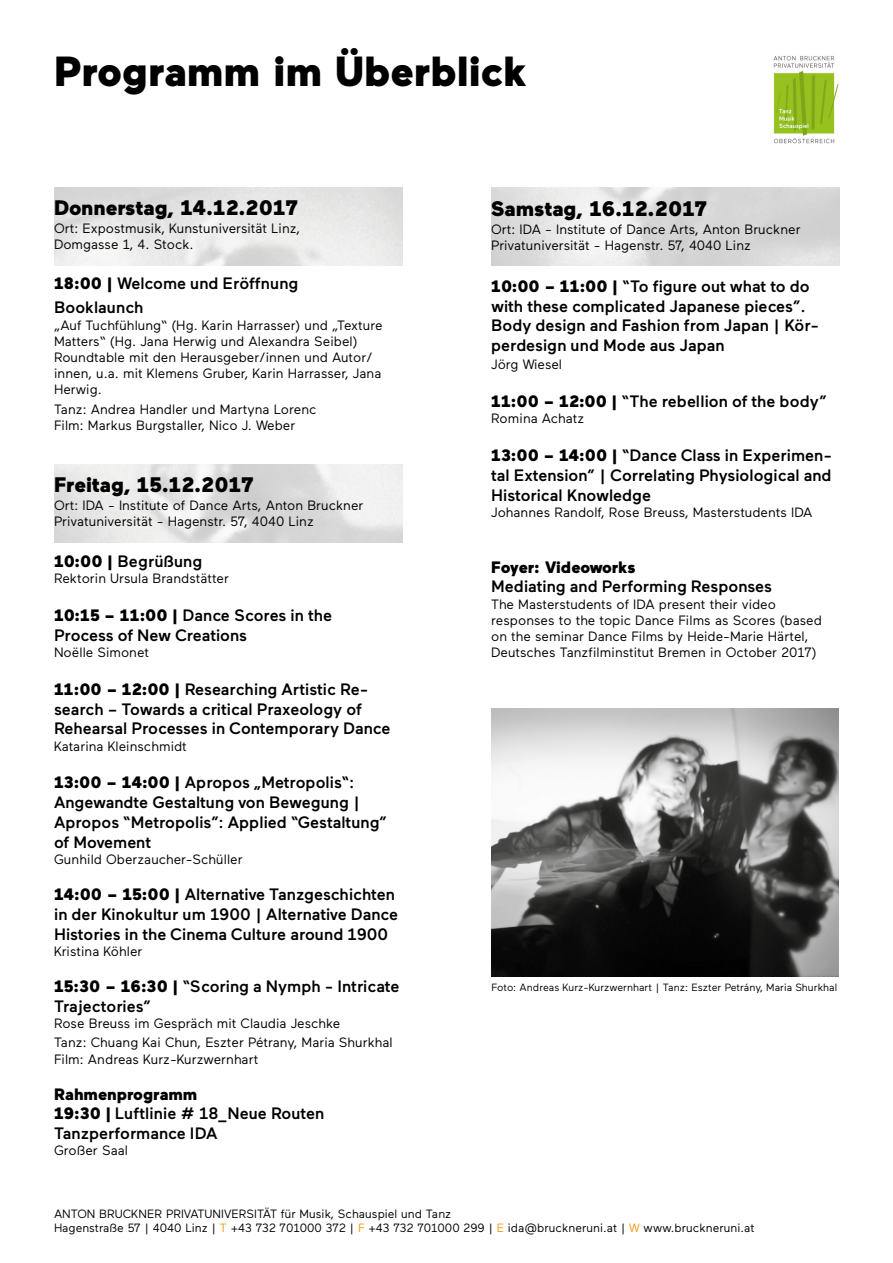
<style>
.page{position:relative;width:893px;height:1263px;background:#fff}
.page>*{position:absolute;margin:0;border:0;box-sizing:border-box;transform-origin:0 0}
.t1{font:900 42px "Maax";color:#000}
.t2{font:900 21px "Maax";color:#000}
.t3{font:500 16.5px/19.8px "Maax";color:#000}
.t4{font:900 16.5px "Maax";color:#000}
.t5{font:13.5px/16.2px "Maax";color:#000}
.t6{font:12px/14.4px "Maax";color:#000}
.t7{font:10.5px "Maax";color:#000}
.s1{font-weight:900}
.s2{color:#f29b14}
</style>
<div class="page">
<img style="left:492px;top:708px;width:347px;height:269px">
<img style="left:773px;top:55px;width:66px;height:89px">
<h1 class="t1" style="left:54px;top:47px;width:474px">Programm im Überblick</h1>
<h2 class="t2" style="left:54px;top:196px;width:245px">Donnerstag, 14.12.2017</h2>
<p class="t5" style="left:54px;top:220px;width:248px">Ort: Expostmusik, Kunstuniversität Linz,<br>Domgasse 1, 4. Stock.</p>
<p class="t3" style="left:54px;top:272px;width:246px;line-height:24px"><span class="s1">18:00 |</span> Welcome und Eröffnung<br>Booklaunch</p>
<p class="t5" style="left:54px;top:317px;width:330px">„Auf Tuchfühlung“ (Hg. Karin Harrasser) und „Texture Matters“ (Hg. Jana Herwig und Alexandra Seibel)<br>Roundtable mit den Herausgeber/innen und Autor/ innen, u.a. mit Klemens Gruber, Karin Harrasser, Jana Herwig.</p>
<p class="t5" style="left:54px;top:401px;width:264px">Tanz: Andrea Handler und Martyna Lorenc<br>Film: Markus Burgstaller, Nico J. Weber</p>
<h2 class="t2" style="left:54px;top:473px;width:201px">Freitag, 15.12.2017</h2>
<p class="t5" style="left:54px;top:497px;width:311px">Ort: IDA - Institute of Dance Arts, Anton Bruckner<br>Privatuniversität - Hagenstr. 57, 4040 Linz</p>
<p class="t3" style="left:54px;top:551px;width:150px"><span class="s1">10:00 |</span> Begrüßung</p>
<p class="t5" style="left:54px;top:571px;width:176px">Rektorin Ursula Brandstätter</p>
<p class="t3" style="left:54px;top:605px;width:280px"><span class="s1">10:15 – 11:00 |</span> Dance Scores in the<br>Process of New Creations</p>
<p class="t5" style="left:54px;top:644px;width:97px">Noëlle Simonet</p>
<p class="t3" style="left:54px;top:679px;width:338px"><span class="s1">11:00 – 12:00 |</span> Researching Artistic Re&shy;search – Towards a critical Praxeology of<br>Rehearsal Processes in Contemporary Dance</p>
<p class="t5" style="left:54px;top:738px;width:134px">Katarina Kleinschmidt</p>
<p class="t3" style="left:54px;top:773px;width:335px"><span class="s1">13:00 – 14:00 |</span> Apropos „Metropolis“:<br>Angewandte Gestaltung von Bewegung | Apropos “Metropolis”: Applied “Gestaltung” of Movement</p>
<p class="t5" style="left:54px;top:851px;width:190px">Gunhild Oberzaucher-Schüller</p>
<p class="t3" style="left:54px;top:884px;width:346px"><span class="s1">14:00 – 15:00 |</span> Alternative Tanzgeschichten in der Kinokultur um 1900 | Alternative Dance<br>Histories in the Cinema Culture around 1900</p>
<p class="t5" style="left:54px;top:943px;width:90px">Kristina Köhler</p>
<p class="t3" style="left:54px;top:976px;width:347px"><span class="s1">15:30 – 16:30 |</span> “Scoring a Nymph - Intricate<br>Trajectories”</p>
<p class="t5" style="left:54px;top:1014px;width:340px;line-height:19.5px">Rose Breuss im Gespräch mit Claudia Jeschke<br>Tanz: Chuang Kai Chun, Eszter Pétrany, Maria Shurkhal</p>
<p class="t5" style="left:54px;top:1051px;width:206px">Film: Andreas Kurz-Kurzwernhart</p>
<p class="t3" style="left:54px;top:1084px;width:272px"><span class="s1">Rahmenprogramm<br>19:30 |</span> Luftlinie # 18_Neue Routen<br>Tanzperformance IDA</p>
<p class="t5" style="left:54px;top:1143px;width:76px">Großer Saal</p>
<h2 class="t2" style="left:491px;top:196px;width:217px">Samstag, 16.12.2017</h2>
<p class="t5" style="left:491px;top:221px;width:311px">Ort: IDA - Institute of Dance Arts, Anton Bruckner<br>Privatuniversität - Hagenstr. 57, 4040 Linz</p>
<p class="t3" style="left:491px;top:276px;width:329px"><span class="s1">10:00 – 11:00 |</span> “To figure out what to do with these complicated Japanese pieces”.<br>Body design and Fashion from Japan | Kör&shy;perdesign und Mode aus Japan</p>
<p class="t5" style="left:491px;top:357px;width:72px">Jörg Wiesel</p>
<p class="t3" style="left:491px;top:391px;width:337px"><span class="s1">11:00 – 12:00 |</span> “The rebellion of the body”</p>
<p class="t5" style="left:491px;top:411px;width:95px">Romina Achatz</p>
<p class="t3" style="left:491px;top:445px;width:342px;text-align:justify"><span class="s1">13:00 – 14:00 |</span> “Dance Class in Experimen&shy;tal Extension” | Correlating Physiological and Historical Knowledge</p>
<p class="t5" style="left:491px;top:504px;width:323px">Johannes Randolf, Rose Breuss, Masterstudents IDA</p>
<p class="t4" style="left:491px;top:558px;width:146px">Foyer: Videoworks</p>
<p class="t3" style="left:491px;top:577px;width:282px">Mediating and Performing Responses</p>
<p class="t5" style="left:491px;top:596px;width:332px">The Masterstudents of IDA present their video responses to the topic Dance Films as Scores (based on the seminar Dance Films by Heide-Marie Härtel, Deutsches Tanzfilminstitut Bremen in October 2017)</p>
<p class="t7" style="left:492px;top:982px;width:347px">Foto: Andreas Kurz-Kurzwernhart | Tanz: Eszter Petrány, Maria Shurkhal</p>
<p class="t6" style="left:54px;top:1207px;width:702px">ANTON BRUCKNER PRIVATUNIVERSITÄT für Musik, Schauspiel und Tanz<br>Hagenstraße 57 | 4040 Linz | <span class="s2">T</span> +43 732 701000 372 | <span class="s2">F</span> +43 732 701000 299 | <span class="s2">E</span> ida@bruckneruni.at | <span class="s2">W</span> www.bruckneruni.at</p>
</div>
